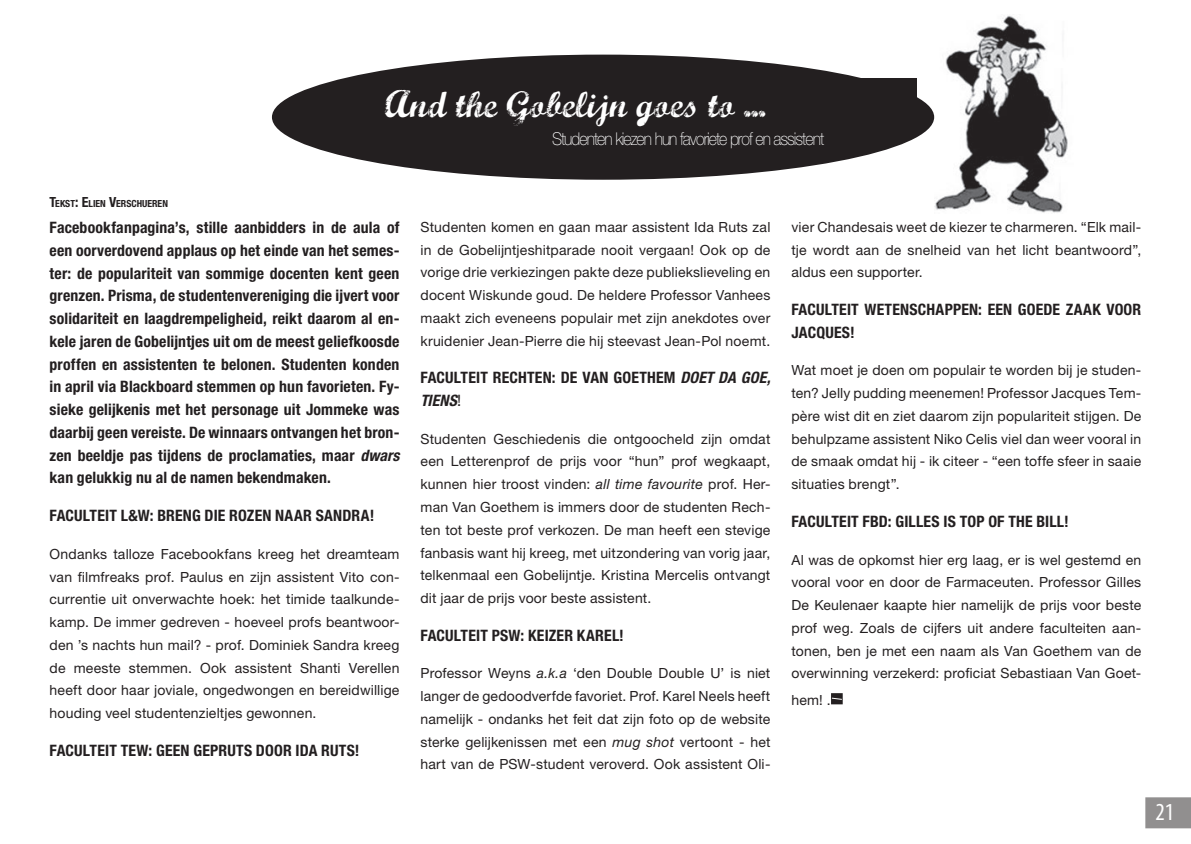
<style>
.page{position:relative;width:1191px;height:844px;background:#fff}
.page>*{position:absolute;margin:0;border:0;box-sizing:border-box;transform-origin:0 0}
.t1{font:36.75px "Marcelle Script";color:#fff}
.t2{font:condensed 24.5px "Myriad Pro";color:#fff}
.t3{font:100 17.68px "Helvetica Neue LT Std";letter-spacing:-.06em;color:#fff;scale:.9 1}
.t4{font:700 condensed 15.75px/22.8px "Helvetica Neue LT Std";letter-spacing:.01em;color:#231f20;text-align:justify}
.t5{font:italic 700 condensed 15.75px "Helvetica Neue LT Std";letter-spacing:.01em;color:#231f20}
.t6{font:14px/22.8px "Helvetica Neue LT Std";letter-spacing:.015em;color:#231f20;text-align:justify}
.t7{font:700 condensed 9.8px "Helvetica Neue LT Std";color:#231f20}
.s1{font-size:14px}
.s2{font-style:italic}
.s3{font-weight:400;font-style:normal;font-stretch:normal}
</style>
<div class="page">
<svg style="left:1145px;top:797px;width:46px;height:31px"></svg>
<div style="left:832px;top:693px;width:10px;height:10px;background:#231f20"></div>
<div style="left:831px;top:693px;width:11px;height:11px;border:2px solid #231f20"></div>
<svg style="left:831px;top:697px;width:12px;height:3px"></svg>
<img style="left:935px;top:15px;width:133px;height:198px">
<div style="left:794px;top:78px;width:122px;height:48px;background:#231f20"></div>
<div style="left:272px;top:55px;width:662px;height:125px;background:#231f20;border-radius:50%"></div>
<h1 class="t1" style="left:385px;top:79px;width:382px">And the Gobelijn goes to ...</h1>
<p class="t3" style="left:552px;top:128px;width:304px">Studenten kiezen hun favoriete prof en assistent</p>
<p class="t7" style="left:50px;top:197px;width:120px"><span class="s1">T</span>EKST<span class="s1">: E</span>LIEN <span class="s1">V</span>ERSCHUEREN</p>
<p class="t4" style="left:50px;top:216px;width:352px">Facebookfanpagina’s, stille aanbidders in de aula of een oorverdovend applaus op het einde van het semes&shy;ter: de populariteit van sommige docenten kent geen grenzen. Prisma, de studentenvereniging die ijvert voor solidariteit en laagdrempeligheid, reikt daarom al en&shy;kele jaren de Gobelijntjes uit om de meest geliefkoosde proffen en assistenten te belonen. Studenten konden in april via Blackboard stemmen op hun favorieten. Fy&shy;sieke gelijkenis met het personage uit Jommeke was daarbij geen vereiste. De winnaars ontvangen het bron&shy;zen beeldje pas tijdens de proclamaties, maar <span class="s2">DWARS </span>kan gelukkig nu al de namen bekendmaken.</p>
<p class="t4" style="left:50px;top:503px;width:48px">Facu lteit</p>
<p class="t4" style="left:121px;top:503px;width:55px">L&amp;W: Breng</p>
<p class="t4" style="left:205px;top:503px;width:81px">die rozennaar</p>
<p class="t4" style="left:316px;top:503px;width:19px">Sandra</p>
<p class="t4" style="left:370px;top:503px;width:6px">!</p>
<p class="t6" style="left:50px;top:542px;width:351px">Ondanks talloze Facebookfans kreeg het dreamteam van filmfreaks prof. Paulus en zijn assistent Vito con&shy;currentie uit onverwachte hoek: het timide taalkunde&shy;kamp. De immer gedreven - hoeveel profs beantwoor&shy;den ’s nachts hun mail? - prof. Dominiek Sandra kreeg de meeste stemmen. Ook assistent Shanti Verellen heeft door haar joviale, ongedwongen en bereidwillige houding veel studentenzieltjes gewonnen.</p>
<p class="t4" style="left:50px;top:738px;width:48px">Facu lteit</p>
<p class="t4" style="left:121px;top:738px;width:53px">TEW: Geen</p>
<p class="t4" style="left:193px;top:738px;width:10px">gepruts</p>
<p class="t4" style="left:256px;top:738px;width:10px">door</p>
<p class="t4" style="left:295px;top:738px;width:65px">Ida Ruts!</p>
<p class="t6" style="left:420px;top:215px;width:351px">Studenten komen en gaan maar assistent Ida Ruts zal in de Gobelijntjeshitparade nooit vergaan! Ook op de vorige drie verkiezingen pakte deze publiekslieveling en docent Wiskunde goud. De heldere Professor Vanhees maakt zich eveneens populair met zijn anekdotes over kruidenier Jean-Pierre die hij steevast Jean-Pol noemt.</p>
<p class="t4" style="left:420px;top:366px;width:48px">Facu lteit</p>
<p class="t4" style="left:493px;top:366px;width:18px">Rechten</p>
<p class="t4" style="left:552px;top:366px;width:40px">: De Van</p>
<p class="t4" style="left:613px;top:366px;width:19px">Goethem</p>
<p class="t5" style="left:680px;top:368px;width:91px">DOET DA GOE,</p>
<p class="t5" style="left:420px;top:391px;width:42px">TIENS<span class="s3">!</span></p>
<p class="t6" style="left:420px;top:427px;width:351px">Studenten Geschiedenis die ontgoocheld zijn omdat een Letterenprof de prijs voor “hun” prof wegkaapt, kunnen hier troost vinden: <span class="s2">all time favourite</span> prof. Her&shy;man Van Goethem is immers door de studenten Rech&shy;ten tot beste prof verkozen. De man heeft een stevige fanbasis want hij kreeg, met uitzondering van vorig jaar, telkenmaal een Gobelijntje. Kristina Mercelis ontvangt dit jaar de prijs voor beste assistent.</p>
<p class="t4" style="left:420px;top:623px;width:48px">Facu lteit</p>
<p class="t4" style="left:491px;top:623px;width:134px">PSW: Keizer Karel!</p>
<p class="t6" style="left:420px;top:661px;width:351px">Professor Weyns <span class="s2">a.k.a</span> ‘den Double Double U’ is niet langer de gedoodverfde favoriet. Prof. Karel Neels heeft namelijk - ondanks het feit dat zijn foto op de website sterke gelijkenissen met een <span class="s2">mug shot</span> vertoont - het hart van de PSW-student veroverd. Ook assistent Oli-</p>
<p class="t6" style="left:791px;top:215px;width:351px">vier Chandesais weet de kiezer te charmeren. “Elk mail&shy;tje wordt aan de snelheid van het licht beantwoord”, aldus een supporter.</p>
<p class="t4" style="left:791px;top:298px;width:48px">Facu lteit</p>
<p class="t4" style="left:864px;top:298px;width:22px">Wetenschappen</p>
<p class="t4" style="left:978px;top:298px;width:49px">: Een goede</p>
<p class="t4" style="left:1065px;top:298px;width:19px">zaak</p>
<p class="t4" style="left:1106px;top:298px;width:18px">voor</p>
<p class="t4" style="left:791px;top:320px;width:17px">Jacques</p>
<p class="t4" style="left:850px;top:320px;width:6px">!</p>
<p class="t6" style="left:791px;top:359px;width:351px">Wat moet je doen om populair te worden bij je studen&shy;ten? Jelly pudding meenemen! Professor Jacques Tem&shy;père wist dit en ziet daarom zijn populariteit stijgen. De behulpzame assistent Niko Celis viel dan weer vooral in de smaak omdat hij - ik citeer - “een toffe sfeer in saaie situaties brengt”.</p>
<p class="t4" style="left:791px;top:509px;width:48px">Facu lteit</p>
<p class="t4" style="left:862px;top:509px;width:107px">FBD: Gilles is top</p>
<p class="t4" style="left:988px;top:509px;width:29px">of the</p>
<p class="t4" style="left:1036px;top:509px;width:34px">bill!</p>
<p class="t6" style="left:791px;top:548px;width:351px">Al was de opkomst hier erg laag, er is wel gestemd en vooral voor en door de Farmaceuten. Professor Gilles De Keulenaer kaapte hier namelijk de prijs voor beste prof weg. Zoals de cijfers uit andere faculteiten aan&shy;tonen, ben je met een naam als Van Goethem van de overwinning verzekerd: proficiat Sebastiaan Van Goet-</p>
<p class="t6" style="left:791px;top:688px;width:41px">hem! .</p>
<h2 class="t2" style="left:1155px;top:798px;width:20px">21</h2>
</div>
